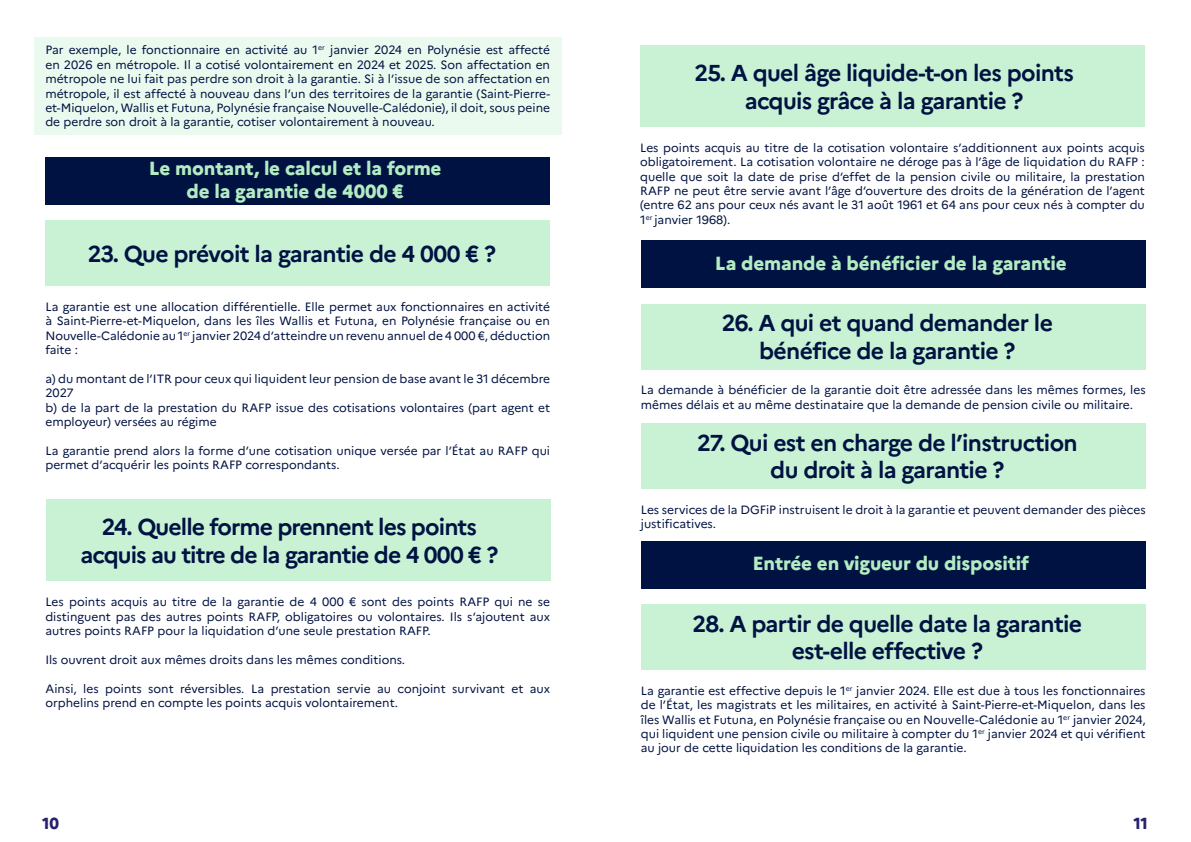
<style>
.page{position:relative;width:1191px;height:842px;background:#fff}
.page>*{position:absolute;margin:0;border:0;box-sizing:border-box;transform-origin:0 0}
.titre_page_16pt{font:700 23px/27.6px "Marianne";letter-spacing:-.03em;color:#001242;text-align:center}
.t1{font:800 19px "Marianne";letter-spacing:-.01em;color:#b3ebc2}
.t2{font:800 16px "Marianne";color:#26216a}
.courant{font:12px/14.4px "Marianne";color:#001242}
</style>
<div class="page">
<div style="left:34px;top:37px;width:527px;height:97px;background:#ebfaee"></div>
<div style="left:45px;top:220px;width:505px;height:66px;background:#c9f2d4"></div>
<div style="left:46px;top:500px;width:504px;height:81px;background:#c9f2d4"></div>
<div style="left:45px;top:157px;width:505px;height:47px;background:#001242"></div>
<div style="left:640px;top:45px;width:505px;height:82px;background:#c9f2d4"></div>
<div style="left:641px;top:304px;width:504px;height:65px;background:#c9f2d4"></div>
<div style="left:641px;top:604px;width:504px;height:66px;background:#c9f2d4"></div>
<div style="left:641px;top:423px;width:504px;height:66px;background:#c9f2d4"></div>
<div style="left:641px;top:241px;width:504px;height:47px;background:#001242"></div>
<div style="left:641px;top:541px;width:504px;height:47px;background:#001242"></div>
<p class="courant" style="left:45px;top:42px;width:506px;text-align:justify">Par exemple, le fonctionnaire en activité au 1<sup>er</sup> janvier 2024 en Polynésie est affecté en 2026 en métropole. Il a cotisé volontairement en 2024 et 2025. Son affectation en métropole ne lui fait pas perdre son droit à la garantie. Si à l’issue de son affectation en métropole, il est affecté à nouveau dans l’un des territoires de la garantie (Saint-Pierre&shy;et-Miquelon, Wallis et Futuna, Polynésie française Nouvelle-Calédonie), il doit, sous peine de perdre son droit à la garantie, cotiser volontairement à nouveau.</p>
<p class="t1" style="left:149px;top:154px;width:294px">Le montant, le calcul et la forme</p>
<p class="t1" style="left:186px;top:176px;width:219px">de la garantie de 4000 €</p>
<p class="titre_page_16pt" style="left:88px;top:238px;width:410px">23. Que prévoit la garantie de 4 000 € ?</p>
<p class="courant" style="left:45px;top:298px;width:506px;text-align:justify">La garantie est une allocation différentielle. Elle permet aux fonctionnaires en activité à Saint-Pierre-et-Miquelon, dans les îles Wallis et Futuna, en Polynésie française ou en Nouvelle-Calédonie au 1<sup>er</sup> janvier 2024 d’atteindre un revenu annuel de 4 000 €, déduction faite :</p>
<p class="courant" style="left:45px;top:370px;width:506px">a) du montant de l’ITR pour ceux qui liquident leur pension de base avant le 31 décembre<br>2027</p>
<p class="courant" style="left:45px;top:399px;width:506px">b) de la part de la prestation du RAFP issue des cotisations volontaires (part agent et employeur) versées au régime</p>
<p class="courant" style="left:45px;top:442px;width:506px">La garantie prend alors la forme d’une cotisation unique versée par l’État au RAFP qui permet d’acquérir les points RAFP correspondants.</p>
<p class="titre_page_16pt" style="left:80px;top:511px;width:419px">24. Quelle forme prennent les points acquis au titre de la garantie de 4 000 € ?</p>
<p class="courant" style="left:45px;top:594px;width:506px;text-align:justify">Les points acquis au titre de la garantie de 4 000 € sont des points RAFP qui ne se distinguent pas des autres points RAFP, obligatoires ou volontaires. Ils s’ajoutent aux autres points RAFP pour la liquidation d’une seule prestation RAFP.</p>
<p class="courant" style="left:45px;top:651px;width:361px">Ils ouvrent droit aux mêmes droits dans les mêmes conditions.</p>
<p class="courant" style="left:45px;top:680px;width:506px">Ainsi, les points sont réversibles. La prestation servie au conjoint survivant et aux orphelins prend en compte les points acquis volontairement.</p>
<p class="titre_page_16pt" style="left:694px;top:57px;width:381px">25. A quel âge liquide-t-on les points acquis grâce à la garantie ?</p>
<p class="courant" style="left:640px;top:139px;width:506px;text-align:justify">Les points acquis au titre de la cotisation volontaire s’additionnent aux points acquis obligatoirement. La cotisation volontaire ne déroge pas à l’âge de liquidation du RAFP : quelle que soit la date de prise d’effet de la pension civile ou militaire, la prestation RAFP ne peut être servie avant l’âge d’ouverture des droits de la génération de l’agent (entre 62 ans pour ceux nés avant le 31 août 1961 et 64 ans pour ceux nés à compter du 1<sup>er</sup> janvier 1968).</p>
<p class="t1" style="left:714px;top:248px;width:353px">La demande à bénéficier de la garantie</p>
<p class="titre_page_16pt" style="left:721px;top:307px;width:333px">26. A qui et quand demander le bénéfice de la garantie ?</p>
<p class="courant" style="left:641px;top:382px;width:506px">La demande à bénéficier de la garantie doit être adressée dans les mêmes formes, les mêmes délais et au même destinataire que la demande de pension civile ou militaire.</p>
<p class="titre_page_16pt" style="left:697px;top:427px;width:382px">27. Qui est en charge de l’instruction</p>
<p class="titre_page_16pt" style="left:770px;top:454px;width:236px">du droit à la garantie ?</p>
<p class="courant" style="left:641px;top:501px;width:506px">Les services de la DGFiP instruisent le droit à la garantie et peuvent demander des pièces justificatives.</p>
<p class="t1" style="left:752px;top:549px;width:278px">Entrée en vigueur du dispositif</p>
<p class="titre_page_16pt" style="left:692px;top:608px;width:391px">28. A partir de quelle date la garantie est-elle effective ?</p>
<p class="courant" style="left:641px;top:682px;width:506px;text-align:justify">La garantie est effective depuis le 1<sup>er</sup> janvier 2024. Elle est due à tous les fonctionnaires de l’État, les magistrats et les militaires, en activité à Saint-Pierre-et-Miquelon, dans les îles Wallis et Futuna, en Polynésie française ou en Nouvelle-Calédonie au 1<sup>er</sup> janvier 2024, qui liquident une pension civile ou militaire à compter du 1<sup>er</sup> janvier 2024 et qui vérifient au jour de cette liquidation les conditions de la garantie.</p>
<h3 class="t2" style="left:42px;top:811px;width:18px">10</h3>
<h3 class="t2" style="left:1133px;top:811px;width:16px">11</h3>
</div>
